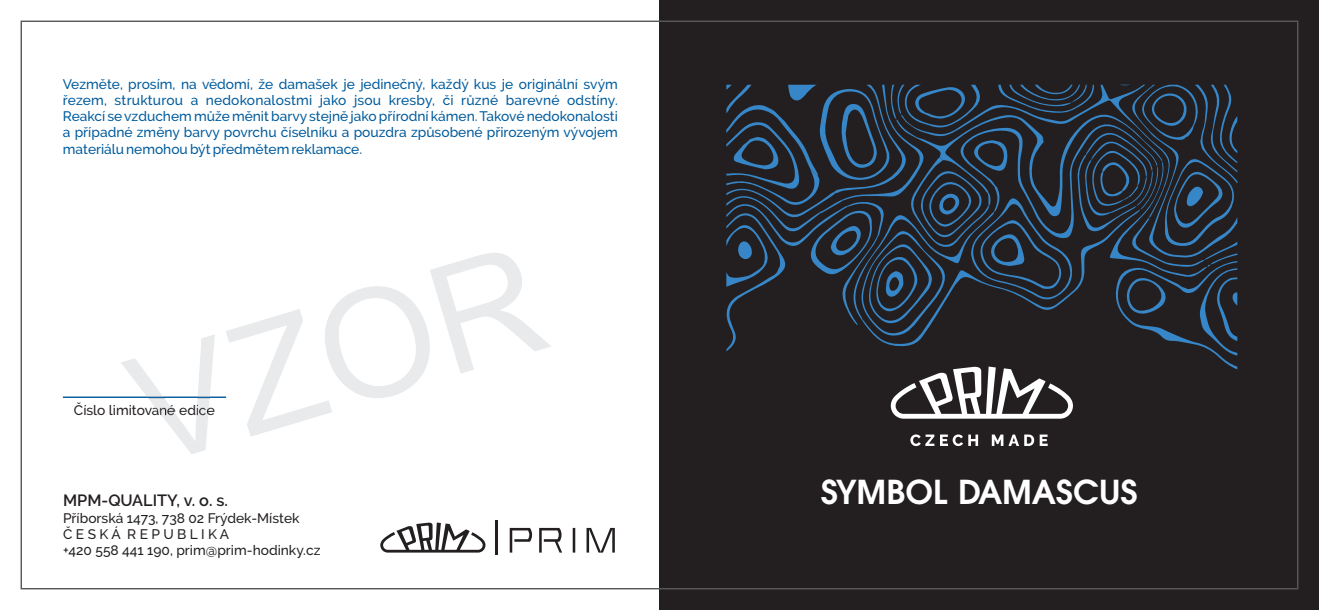
<style>
.page{position:relative;width:1319px;height:610px;background:#fff}
.page>*{position:absolute;margin:0;border:0;box-sizing:border-box;transform-origin:0 0}
.t1{font:600 36.25px "Avant Gar Got Itc TEE";color:#fff}
.t2{font:600 16.25px "Raleway";color:#231f20}
.t3{font:500 13.75px/16.2px "Raleway";color:#005b9c;text-align:justify}
.t4{font:500 13.75px/16.2px "Raleway";color:#231f20}
</style>
<div class="page">
<svg style="left:380px;top:522px;width:105px;height:30px"></svg>
<svg style="left:509px;top:527px;width:105px;height:25px"></svg>
<hr style="left:495px;top:520px;width:3px;height:34px;background:#231f20">
<div style="left:658px;top:0;width:660px;height:609px;background:#231f20"></div>
<svg style="left:726px;top:85px;width:510px;height:333px"></svg>
<svg style="left:910px;top:434px;width:137px;height:12px"></svg>
<hr style="left:63px;top:396px;width:163px;height:2px;background:#005b9c">
<img style="left:120px;top:253px;width:431px;height:201px">
<p class="t3" style="left:63px;top:76px;width:556px">Vezměte, prosím, na vědomí, že damašek je jedinečný, každý kus je originální svým řezem, strukturou a nedokonalostmi jako jsou kresby, či různé barevné odstíny.<br>Reakcí se vzduchem může měnit barvystejně jako přírodní kámen. Takové nedokonalosti a případné změny barvy povrchu číselníku a pouzdra způsobené přirozeným vývojem materiálu nemohou být předmětem reklamace.</p>
<p class="t4" style="left:74px;top:401px;width:142px">Číslo limitované edice</p>
<p class="t2" style="left:63px;top:490px;width:166px">MPM-QUALITY, v. o. s.</p>
<p class="t4" style="left:63px;top:509px;width:259px">Příborská 1473, 738 02 Frýdek-Místek<br>Č E S KÁ R E P U B L I KA<br>+420 558 441 190, prim@prim-hodinky.cz</p>
<h1 class="t1" style="left:820px;top:475px;width:318px">SYMBOL DAMASCUS</h1>
</div>
